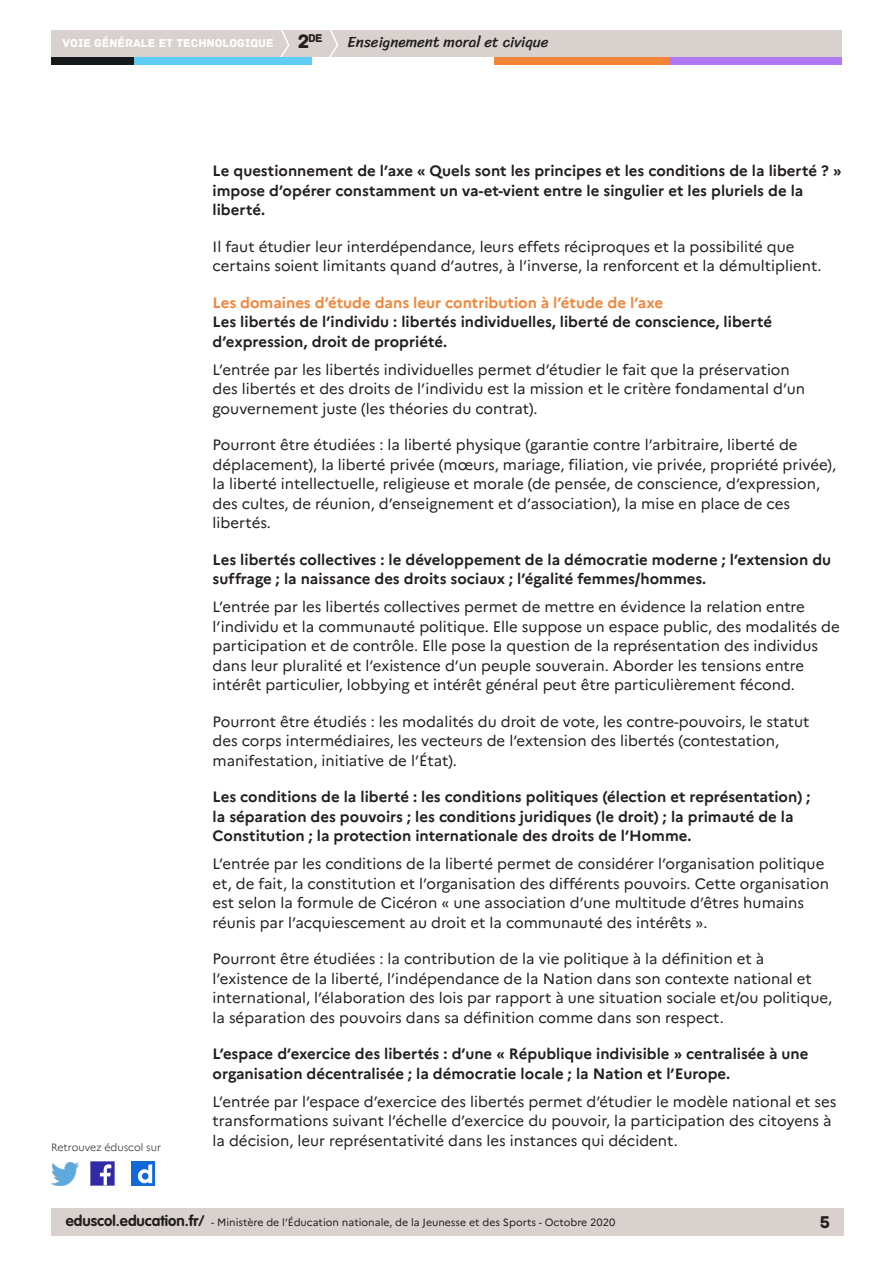
<style>
.page{position:relative;width:893px;height:1263px;background:#fff}
.page>*{position:absolute;margin:0;border:0;box-sizing:border-box;transform-origin:0 0}
.t1{font:18px "Archive";color:#231f20}
.Texte_courant{font:15px/19.5px "Marianne";color:#231f20}
._04_titre_4{font:700 15px/19.5px "Marianne";color:#231f20}
.Texte_courant-2{font:700 15px/19.5px "Marianne";color:#231f20}
._04_titre_3{font:700 15px "Marianne";color:#f48437}
.t2{font:15px "Sriracha";color:#231f20}
.t3{font:12px "Archive";color:#fff}
.t4{font:11.85px "Archive";color:#231f20}
.t5{font:10.5px "Marianne";color:#231f20}
.t6{font:300 10.5px "Marianne";color:#231f20}
.s1{font-size:20.4px}
.s2{font-family:"VAG Rounded Std";font-weight:700;font-size:15px}
</style>
<div class="page">
<div style="left:51px;top:1209px;width:792px;height:27px;background:#d8d1ce"></div>
<img style="left:91px;top:1162px;width:23px;height:23px">
<img style="left:51px;top:1163px;width:28px;height:22px">
<img style="left:132px;top:1162px;width:22px;height:23px">
<div style="left:51px;top:30px;width:791px;height:27px;background:#d8d1ce"></div>
<svg style="left:280px;top:30px;width:10px;height:27px"></svg>
<svg style="left:329px;top:30px;width:9px;height:27px"></svg>
<div style="left:133px;top:57px;width:179px;height:8px;background:#5fcdf5"></div>
<div style="left:51px;top:57px;width:82px;height:8px;background:#141a1c"></div>
<div style="left:667px;top:57px;width:175px;height:8px;background:#b078f2"></div>
<div style="left:494px;top:57px;width:175px;height:8px;background:#f48437"></div>
<p class="t4" style="left:298px;top:31px;width:27px"><span class="s1">2</span>de</p>
<p class="t3" style="left:63px;top:36px;width:212px">VOIE GÉNÉRALE ET TECHNOLOGIQUE</p>
<p class="t2" style="left:348px;top:33px;width:202px">Enseignement moral et civique</p>
<p class="t6" style="left:51px;top:1141px;width:112px">Retrouvez éduscol sur</p>
<p class="Texte_courant-2" style="left:213px;top:161px;width:630px">Le questionnement de l’axe « Quels sont les principes et les conditions de la liberté ? » impose d’opérer constamment un va-et-vient entre le singulier et les pluriels de la liberté.</p>
<p class="Texte_courant" style="left:213px;top:236px;width:610px">Il faut étudier leur interdépendance, leurs effets réciproques et la possibilité que certains soient limitants quand d’autres, à l’inverse, la renforcent et la démultiplient.</p>
<p class="_04_titre_3" style="left:213px;top:293px;width:452px">Les domaines d’étude dans leur contribution à l’étude de l’axe</p>
<p class="_04_titre_4" style="left:213px;top:312px;width:561px">Les libertés de l’individu : libertés individuelles, liberté de conscience, liberté d’expression, droit de propriété.</p>
<p class="Texte_courant" style="left:213px;top:359px;width:594px">L’entrée par les libertés individuelles permet d’étudier le fait que la préservation des libertés et des droits de l’individu est la mission et le critère fondamental d’un gouvernement juste (les théories du contrat).</p>
<p class="Texte_courant" style="left:213px;top:435px;width:625px">Pourront être étudiées : la liberté physique (garantie contre l’arbitraire, liberté de déplacement), la liberté privée (mœurs, mariage, filiation, vie privée, propriété privée), la liberté intellectuelle, religieuse et morale (de pensée, de conscience, d’expression, des cultes, de réunion, d’enseignement et d’association), la mise en place de ces libertés.</p>
<p class="_04_titre_4" style="left:213px;top:549px;width:620px">Les libertés collectives : le développement de la démocratie moderne ; l’extension du suffrage ; la naissance des droits sociaux ; l’égalité femmes/hommes.</p>
<p class="Texte_courant" style="left:213px;top:597px;width:629px">L’entrée par les libertés collectives permet de mettre en évidence la relation entre l’individu et la communauté politique. Elle suppose un espace public, des modalités de participation et de contrôle. Elle pose la question de la représentation des individus dans leur pluralité et l’existence d’un peuple souverain. Aborder les tensions entre intérêt particulier, lobbying et intérêt général peut être particulièrement fécond.</p>
<p class="Texte_courant" style="left:213px;top:711px;width:598px">Pourront être étudiés : les modalités du droit de vote, les contre-pouvoirs, le statut des corps intermédiaires, les vecteurs de l’extension des libertés (contestation, manifestation, initiative de l’État).</p>
<p class="_04_titre_4" style="left:213px;top:787px;width:599px">Les conditions de la liberté : les conditions politiques (élection et représentation) ; la séparation des pouvoirs ; les conditions juridiques (le droit) ; la primauté de la<br>Constitution ; la protection internationale des droits de l’Homme.</p>
<p class="Texte_courant" style="left:213px;top:854px;width:618px">L’entrée par les conditions de la liberté permet de considérer l’organisation politique et, de fait, la constitution et l’organisation des différents pouvoirs. Cette organisation est selon la formule de Cicéron « une association d’une multitude d’êtres humains réunis par l’acquiescement au droit et la communauté des intérêts ».</p>
<p class="Texte_courant" style="left:213px;top:949px;width:621px">Pourront être étudiées : la contribution de la vie politique à la définition et à l’existence de la liberté, l’indépendance de la Nation dans son contexte national et international, l’élaboration des lois par rapport à une situation sociale et/ou politique, la séparation des pouvoirs dans sa définition comme dans son respect.</p>
<p class="_04_titre_4" style="left:213px;top:1044px;width:597px">L’espace d’exercice des libertés : d’une « République indivisible » centralisée à une organisation décentralisée ; la démocratie locale ; la Nation et l’Europe.</p>
<p class="Texte_courant" style="left:213px;top:1091px;width:625px">L’entrée par l’espace d’exercice des libertés permet d’étudier le modèle national et ses transformations suivant l’échelle d’exercice du pouvoir, la participation des citoyens à la décision, leur représentativité dans les instances qui décident.</p>
<p class="t5" style="left:66px;top:1216px;width:551px"><span class="s2">eduscol.education.fr/</span> - Ministère de l’Éducation nationale, de la Jeunesse et des Sports - Octobre 2020</p>
<p class="t1" style="left:820px;top:1211px;width:12px">5</p>
</div>
